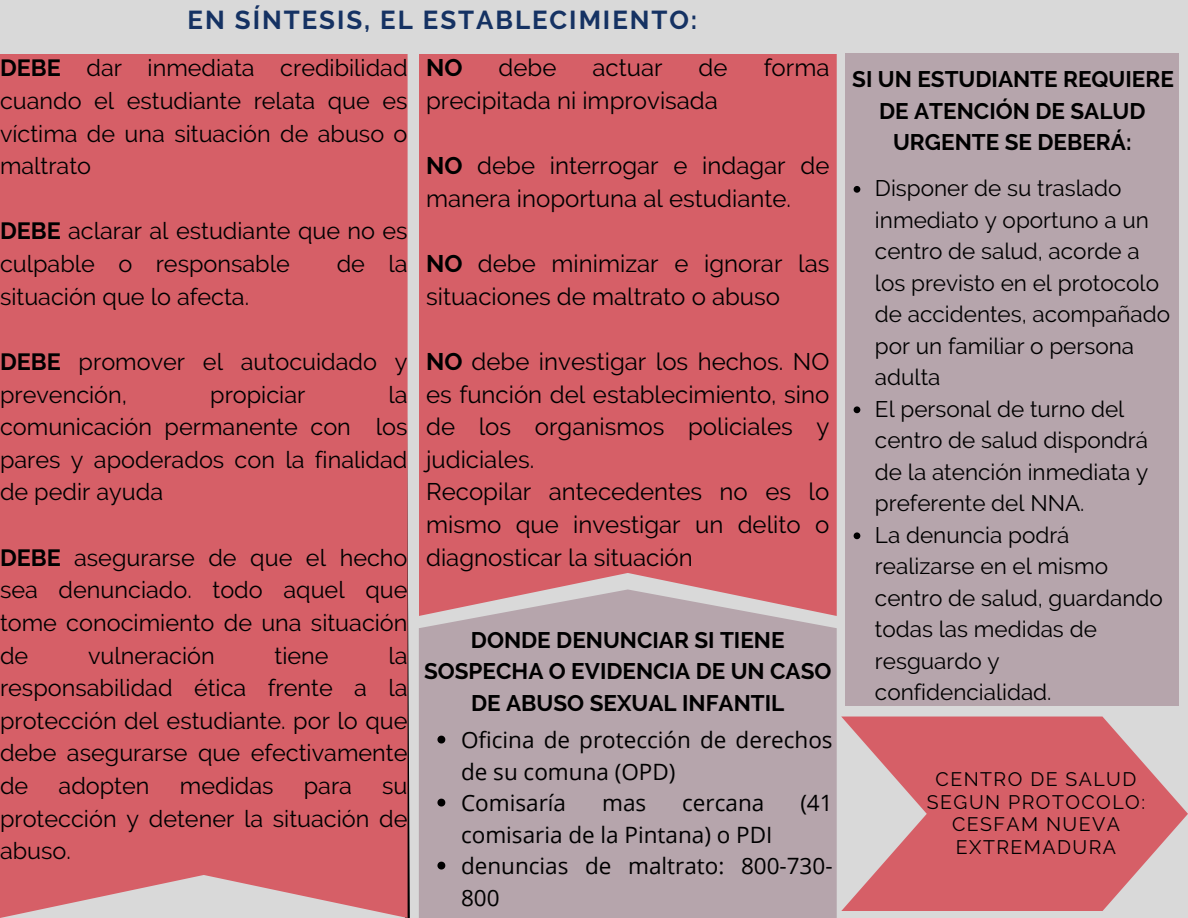
<style>
.page{position:relative;width:1188px;height:918px;background:#d9d9d9}
.page>*{position:absolute;margin:0;border:0;box-sizing:border-box;transform-origin:0 0}
.t1{font:700 25.8px "Raleway";letter-spacing:.075em;color:#153263}
.t2{font:24px/32.7px "Raleway";color:#000}
.t3{font:700 24px "Raleway";color:#000}
.t4{font:23.4px/32.7px "Raleway";color:#000;text-align:justify}
.t5{font:22.5px/31.5px "Raleway";color:#000}
.t6{font:700 22.5px/31.5px "Raleway";color:#000;text-align:center}
.t7{font:22.5px/31.5px "Open Sans";color:#000}
.t8{font:19.5px/22.5px "Raleway";letter-spacing:.075em;color:#000;text-align:center}
.s1{font-weight:700}
</style>
<div class="page">
<div style="left:419px;top:54px;width:418px;height:535px;background:#d65f67"></div>
<svg style="left:408px;top:599px;width:2px;height:319px"></svg>
<div style="left:846px;top:54px;width:333px;height:652px;background:#b6a5ac"></div>
<div style="left:0;top:54px;width:408px;height:864px;background:#d65f67"></div>
<div style="left:419px;top:589px;width:418px;height:329px;background:#b6a5ac"></div>
<svg style="left:841px;top:717px;width:347px;height:194px;fill:#d65f67"></svg>
<svg style="left:854px;top:186px;width:6px;height:7px"></svg>
<svg style="left:854px;top:406px;width:6px;height:7px"></svg>
<svg style="left:854px;top:532px;width:6px;height:7px"></svg>
<svg style="left:437px;top:736px;width:8px;height:8px"></svg>
<svg style="left:437px;top:799px;width:8px;height:8px"></svg>
<svg style="left:437px;top:862px;width:8px;height:8px"></svg>
<h2 class="t1" style="left:188px;top:5px;width:511px">EN SÍNTESIS, EL ESTABLECIMIENTO:</h2>
<h2 class="t4" style="left:0;top:52px;width:409px"><span class="s1">DEBE</span> dar inmediata credibilidad cuando el estudiante relata que es víctima de una situación de abuso o maltrato</h2>
<h1 class="t3" style="left:426px;top:54px;width:38px">NO</h1>
<h1 class="t2" style="left:499px;top:51px;width:59px">debe</h1>
<h1 class="t2" style="left:593px;top:51px;width:72px">actuar</h1>
<h1 class="t2" style="left:699px;top:51px;width:31px">de</h1>
<h1 class="t2" style="left:764px;top:51px;width:67px">forma</h1>
<h1 class="t2" style="left:426px;top:84px;width:293px">precipitada ni improvisada</h1>
<h2 class="t2" style="left:426px;top:149px;width:405px"><span class="s1">NO</span> debe interrogar e indagar de manera inoportuna al estudiante.</h2>
<h2 class="t4" style="left:0;top:215px;width:409px"><span class="s1">DEBE</span> aclarar al estudiante que no es culpable o responsable</h2>
<h2 class="t4" style="left:337px;top:247px;width:72px">de la</h2>
<h2 class="t4" style="left:0;top:280px;width:251px">situación que lo afecta.</h2>
<h2 class="t2" style="left:426px;top:247px;width:405px"><span class="s1">NO</span> debe minimizar e ignorar las situaciones de maltrato o abuso</h2>
<h2 class="t4" style="left:0;top:345px;width:409px"><span class="s1">DEBE</span> promover el autocuidado y prevención,</h2>
<h2 class="t4" style="left:0;top:378px;width:409px;text-indent:388px">la comunicación permanente con los pares y apoderados con la finalidad de pedir ayuda</h2>
<h2 class="t4" style="left:210px;top:378px;width:97px">propiciar</h2>
<h3 class="t4" style="left:0;top:541px;width:409px"><span class="s1">DEBE</span> asegurarse de que el hecho sea denunciado. todo aquel que tome conocimiento de una situación de</h3>
<h3 class="t4" style="left:0;top:639px;width:409px;text-indent:388px">la responsabilidad ética frente a la protección del estudiante. por lo que debe asegurarse que efectivamente de</h3>
<h3 class="t4" style="left:88px;top:639px;width:128px">vulneración</h3>
<h3 class="t4" style="left:275px;top:639px;width:56px">tiene</h3>
<h3 class="t4" style="left:59px;top:769px;width:93px">adopten</h3>
<h3 class="t4" style="left:180px;top:769px;width:95px">medidas</h3>
<h3 class="t4" style="left:304px;top:769px;width:50px">para</h3>
<h3 class="t4" style="left:0;top:769px;width:409px;text-indent:382px">su protección y detener la situación de abuso.</h3>
<h2 class="t2" style="left:426px;top:345px;width:405px"><span class="s1">NO</span> debe investigar los hechos. NO es función del establecimiento, sino de los organismos policiales y judiciales.<br>Recopilar antecedentes no es lo mismo que investigar un delito o diagnosticar la situación</h2>
<p class="t6" style="left:424px;top:624px;width:409px">DONDE DENUNCIAR SI TIENE<br>SOSPECHA O EVIDENCIA DE UN CASO<br>DE ABUSO SEXUAL INFANTIL</p>
<p class="t7" style="left:461px;top:724px;width:373px">Oficina de protección de derechos de su comuna (OPD)<br>Comisaría</p>
<p class="t7" style="left:602px;top:787px;width:46px">mas</p>
<p class="t7" style="left:682px;top:787px;width:84px">cercana</p>
<p class="t7" style="left:800px;top:787px;width:34px">(41</p>
<p class="t7" style="left:461px;top:818px;width:373px">comisaria de la Pintana) o PDI denuncias de maltrato: 800-730-<br>800</p>
<h3 class="t6" style="left:852px;top:64px;width:323px">SI UN ESTUDIANTE REQUIERE<br>DE ATENCIÓN DE SALUD<br>URGENTE SE DEBERÁ:</h3>
<p class="t5" style="left:875px;top:172px;width:297px">Disponer de su traslado inmediato y oportuno a un centro de salud, acorde a los previsto en el protocolo de accidentes, acompañado por un familiar o persona adulta</p>
<p class="t5" style="left:875px;top:393px;width:275px">El personal de turno del centro de salud dispondrá de la atención inmediata y preferente del NNA.</p>
<p class="t5" style="left:875px;top:519px;width:289px">La denuncia podrá realizarse en el mismo centro de salud, guardando todas las medidas de resguardo y confidencialidad.</p>
<h2 class="t8" style="left:927px;top:768px;width:220px">CENTRO DE SALUD<br>SEGUN PROTOCOLO:<br>CESFAM NUEVA<br>EXTREMADURA</h2>
</div>
